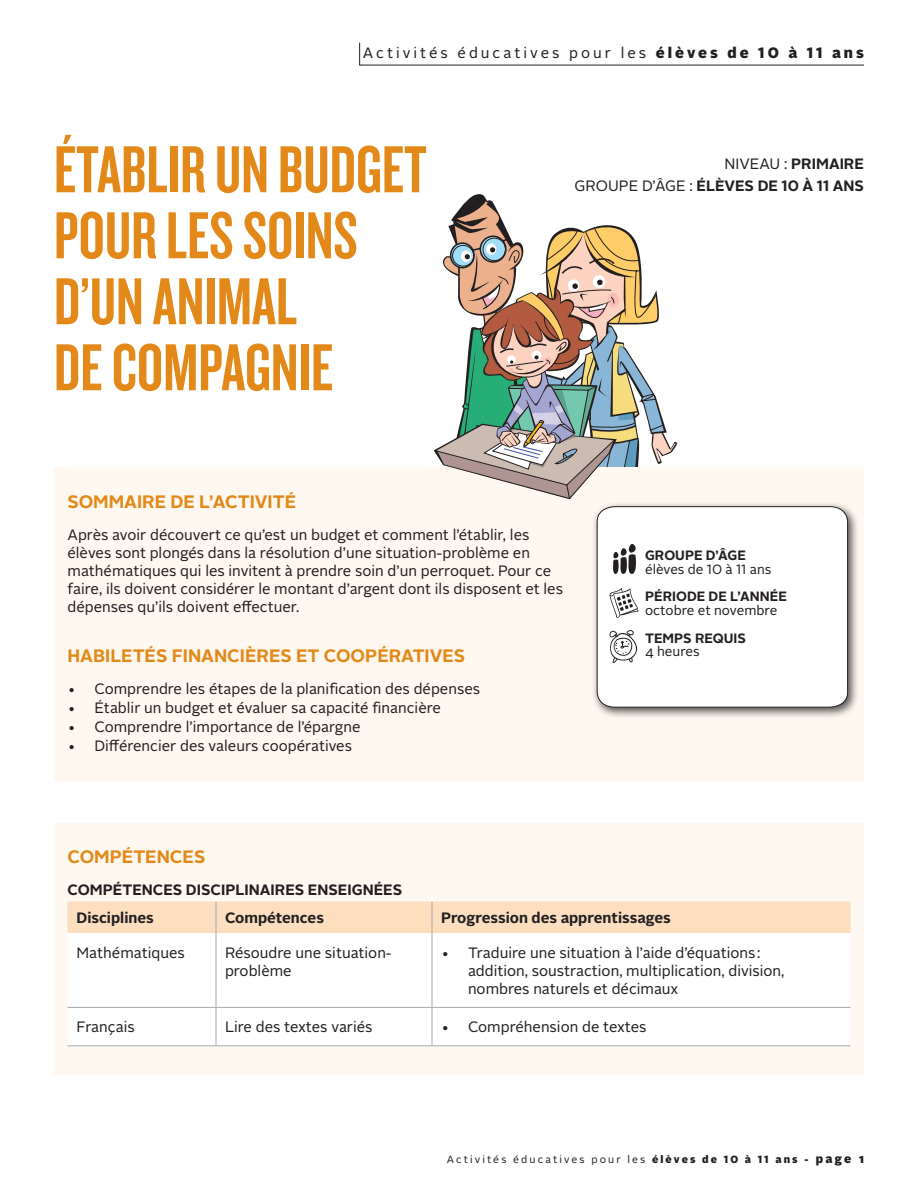
<style>
.page{position:relative;width:918px;height:1188px;background:#fff}
.page>*{position:absolute;margin:0;border:0;box-sizing:border-box;transform-origin:0 0}
.t1{font:69px/66px "Knockout HTF48 Featherweight";color:#e28919}
.Sous-titre_1{font:700 18px "Alright Sans";color:#e28919}
.Compétences{font:700 18px "Alright Sans";color:#e28919}
.Texte_courant{font:15px/18px "Alright Sans";color:#231f20}
.Compétences_noires{font:700 15px "Alright Sans";color:#231f20}
.Texte_courant-2{font:700 15px "Alright Sans";color:#231f20}
.Texte_courant-3{font:15px "Alright Sans";letter-spacing:.2em;color:#231f20}
.t2{font:13.5px/13.5px "Alright Sans";color:#231f20}
.t3{font:700 13.5px/13.5px "Alright Sans";color:#231f20}
.t4{font:10.5px "Alright Sans";letter-spacing:.2em;color:#231f20}
.s1{font-weight:900}
.s2{font-weight:400}
.s3{font-weight:700}
.s4{font-weight:900;font-size:12px}
</style>
<div class="page">
<svg style="left:359px;top:42px;width:505px;height:24px"></svg>
<div style="left:54px;top:823px;width:810px;height:252px;background:#fef8f0"></div>
<div style="left:68px;top:902px;width:782px;height:31px;background:#fddfbf"></div>
<div style="left:68px;top:933px;width:782px;height:112px;background:#fff"></div>
<hr style="left:432px;top:902px;width:1px;height:31px;background:#a8a9ad">
<hr style="left:432px;top:933px;width:1px;height:74px;background:#a8a9ad">
<hr style="left:432px;top:1008px;width:1px;height:37px;background:#a8a9ad">
<hr style="left:68px;top:1007px;width:148px;height:1px;background:#a8a9ad">
<hr style="left:216px;top:1007px;width:216px;height:1px;background:#a8a9ad">
<hr style="left:432px;top:1007px;width:418px;height:1px;background:#a8a9ad">
<hr style="left:216px;top:902px;width:1px;height:31px;background:#a8a9ad">
<hr style="left:216px;top:933px;width:1px;height:74px;background:#a8a9ad">
<hr style="left:216px;top:1008px;width:1px;height:37px;background:#a8a9ad">
<hr style="left:68px;top:1045px;width:148px;height:1px;background:#a8a9ad">
<hr style="left:216px;top:1045px;width:216px;height:1px;background:#a8a9ad">
<hr style="left:432px;top:1045px;width:418px;height:1px;background:#a8a9ad">
<div style="left:54px;top:467px;width:810px;height:314px;background:#fef8f0"></div>
<div style="left:592px;top:501px;width:267px;height:218px;background:#231f20;opacity:.75"></div>
<div style="left:596px;top:506px;width:252px;height:202px;background:#fff"></div>
<svg style="left:609px;top:630px;width:29px;height:33px"></svg>
<svg style="left:609px;top:588px;width:30px;height:30px"></svg>
<svg style="left:434px;top:194px;width:244px;height:381px"></svg>
<p class="Texte_courant-3" style="left:363px;top:43px;width:503px">Activités éducatives pour les <span class="s1">élèves de 10 à 11 ans</span></p>
<p class="t1" style="left:54px;top:138px;width:374px">ÉTABLIR UN BUDGET<br>POUR LES SOINS<br>D’UN ANIMAL<br>DE COMPAGNIE</p>
<p class="Compétences_noires" style="left:725px;top:153px;width:141px"><span class="s2">NIVEAU :</span> PRIMAIRE</p>
<p class="Compétences_noires" style="left:575px;top:175px;width:291px"><span class="s2">GROUPE D’ÂGE :</span> ÉLÈVES DE 10 À 11 ANS</p>
<p class="Sous-titre_1" style="left:68px;top:489px;width:230px">SOMMAIRE DE L’ACTIVITÉ</p>
<p class="Texte_courant" style="left:68px;top:526px;width:497px">Après avoir découvert ce qu’est un budget et comment l’établir, les élèves sont plongés dans la résolution d’une situation-problème en mathématiques qui les invitent à prendre soin d’un perroquet. Pour ce faire, ils doivent considérer le montant d’argent dont ils disposent et les dépenses qu’ils doivent effectuer.</p>
<p class="Sous-titre_1" style="left:68px;top:643px;width:399px">HABILETÉS FINANCIÈRES ET COOPÉRATIVES</p>
<p class="Texte_courant" style="left:68px;top:680px;width:414px">• Comprendre les étapes de la planification des dépenses</p>
<p class="Texte_courant" style="left:68px;top:699px;width:375px">• Établir un budget et évaluer sa capacité financière</p>
<p class="Texte_courant" style="left:68px;top:718px;width:295px">• Comprendre l’importance de l’épargne</p>
<p class="Texte_courant" style="left:68px;top:737px;width:286px">• Différencier des valeurs coopératives</p>
<p class="t2" style="left:645px;top:549px;width:128px"><span class="s3">GROUPE D’ÂGE </span>élèves de 10 à 11 ans</p>
<p class="t2" style="left:645px;top:590px;width:143px"><span class="s3">PÉRIODE DE L’ANNÉE </span>octobre et novembre</p>
<p class="t3" style="left:645px;top:631px;width:102px">TEMPS REQUIS<br><span class="s2">4 heures</span></p>
<p class="Compétences" style="left:68px;top:845px;width:139px">COMPÉTENCES</p>
<p class="Compétences_noires" style="left:68px;top:879px;width:336px">COMPÉTENCES DISCIPLINAIRES ENSEIGNÉES</p>
<p class="Texte_courant-2" style="left:76px;top:907px;width:79px">Disciplines</p>
<p class="Texte_courant-2" style="left:225px;top:907px;width:101px">Compétences</p>
<p class="Texte_courant-2" style="left:441px;top:907px;width:231px">Progression des apprentissages</p>
<p class="Texte_courant" style="left:76px;top:944px;width:110px">Mathématiques</p>
<p class="Texte_courant" style="left:225px;top:944px;width:168px">Résoudre une situation&shy;problème</p>
<p class="Texte_courant" style="left:468px;top:944px;width:318px;text-indent:-27px">• Traduire une situation à l’aide d’équations : addition, soustraction, multiplication, division, nombres naturels et décimaux</p>
<p class="Texte_courant" style="left:76px;top:1018px;width:60px">Français</p>
<p class="Texte_courant" style="left:225px;top:1018px;width:149px">Lire des textes variés</p>
<p class="Texte_courant" style="left:441px;top:1018px;width:207px">• Compréhension de textes</p>
<p class="t4" style="left:447px;top:1152px;width:419px">Activités éducatives pour les <span class="s1">élèves de 10 à 11 ans -</span> <span class="s4">page 1</span></p>
</div>
